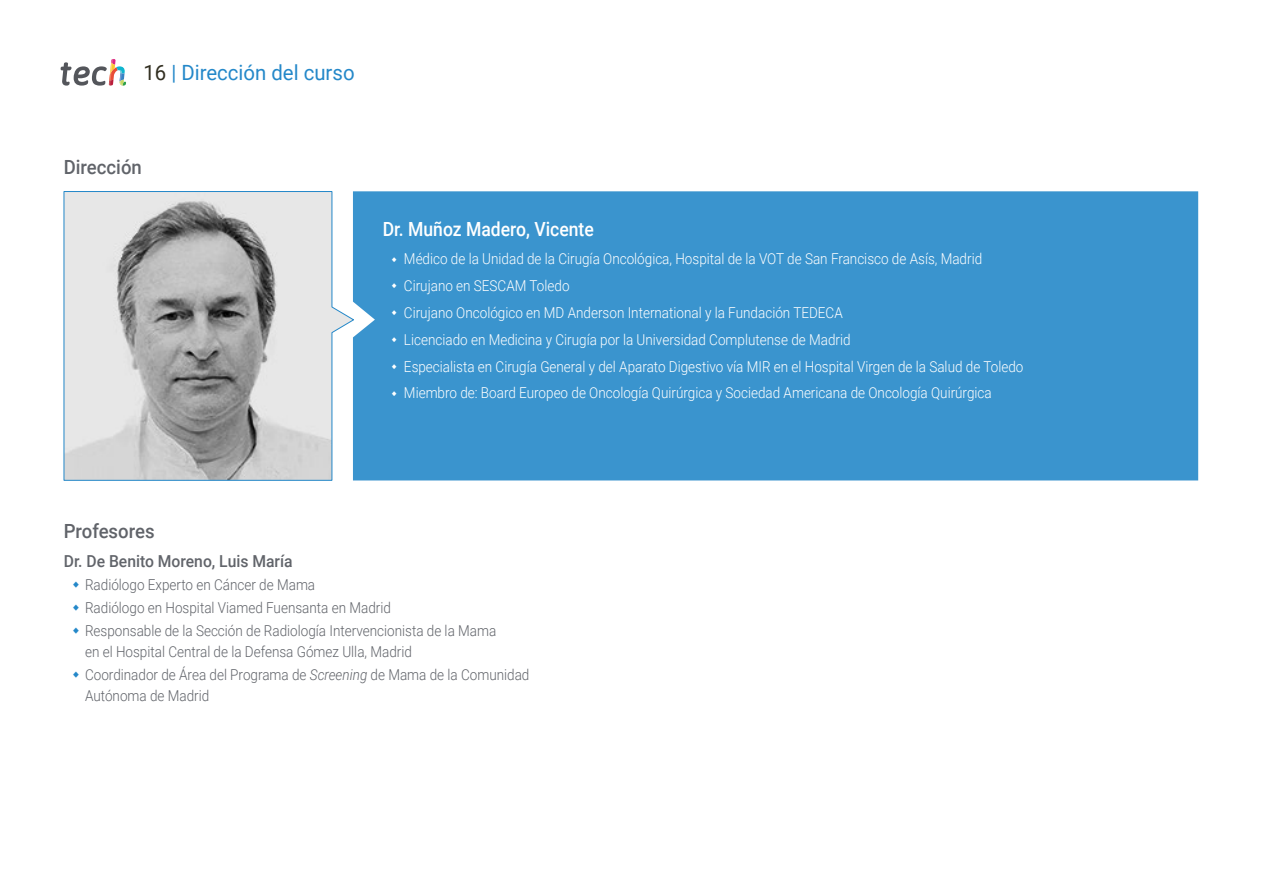
<style>
.page{position:relative;width:1263px;height:893px;background:#fff}
.page>*{position:absolute;margin:0;border:0;box-sizing:border-box;transform-origin:0 0}
.t1{font:21px "Roboto";color:#2488c9}
.t2{font:500 19.5px "Roboto";color:#fff;scale:.9 1}
.t3{font:500 19.5px "Roboto";color:#61646a;scale:.95 1}
.t4{font:500 16.5px "Roboto";color:#61646a;scale:.95 1}
.t5{font:300 15px/26.7px "Roboto";color:#fff;scale:.9 1}
.t6{font:300 15px/23.1px "Roboto";color:#61646a;scale:.9 1}
.s1{color:#312e20}
.s2{font-style:italic}
</style>
<div class="page">
<div style="left:354px;top:191px;width:844px;height:289px;background:#3a94ce"></div>
<svg style="left:64px;top:191px;width:290px;height:290px;background:#c3c4c5"></svg>
<svg style="left:61px;top:59px;width:65px;height:27px"></svg>
<svg style="left:392px;top:257px;width:5px;height:5px"></svg>
<svg style="left:392px;top:284px;width:5px;height:5px"></svg>
<svg style="left:392px;top:310px;width:5px;height:5px"></svg>
<svg style="left:392px;top:337px;width:5px;height:5px"></svg>
<svg style="left:392px;top:364px;width:5px;height:5px"></svg>
<svg style="left:392px;top:391px;width:5px;height:5px"></svg>
<h1 class="t1" style="left:144px;top:57px;width:213px"><span class="s1">16</span> | Dirección del curso</h1>
<h2 class="t3" style="left:64px;top:154px;width:84px">Dirección</h2>
<h2 class="t2" style="left:383px;top:215px;width:236px">Dr. Muñoz Madero, Vicente</h2>
<p class="t5" style="left:404px;top:245px;width:690px">Médico de la Unidad de la Cirugía Oncológica, Hospital de la VOT de San Francisco de Asís, Madrid Cirujano en SESCAM Toledo<br>Cirujano Oncológico en MD Anderson International y la Fundación TEDECA<br>Licenciado en Medicina y Cirugía por la Universidad Complutense de Madrid<br>Especialista en Cirugía General y del Aparato Digestivo vía MIR en el Hospital Virgen de la Salud de Toledo Miembro de: Board Europeo de Oncología Quirúrgica y Sociedad Americana de Oncología Quirúrgica</p>
<h2 class="t3" style="left:64px;top:517px;width:97px">Profesores</h2>
<p class="t4" style="left:64px;top:550px;width:242px">Dr. De Benito Moreno, Luis María</p>
<p class="t6" style="left:85px;top:573px;width:458px">Radiólogo Experto en Cáncer de Mama<br>Radiólogo en Hospital Viamed Fuensanta en Madrid<br>Responsable de la Sección de Radiología Intervencionista de la Mama</p>
<p class="t6" style="left:85px;top:640px;width:495px">en el Hospital Central de la Defensa Gómez Ulla, Madrid<br>Coordinador de Área del Programa de <span class="s2">Screening</span> de Mama de la Comunidad</p>
<p class="t6" style="left:85px;top:684px;width:140px">Autónoma de Madrid</p>
</div>
